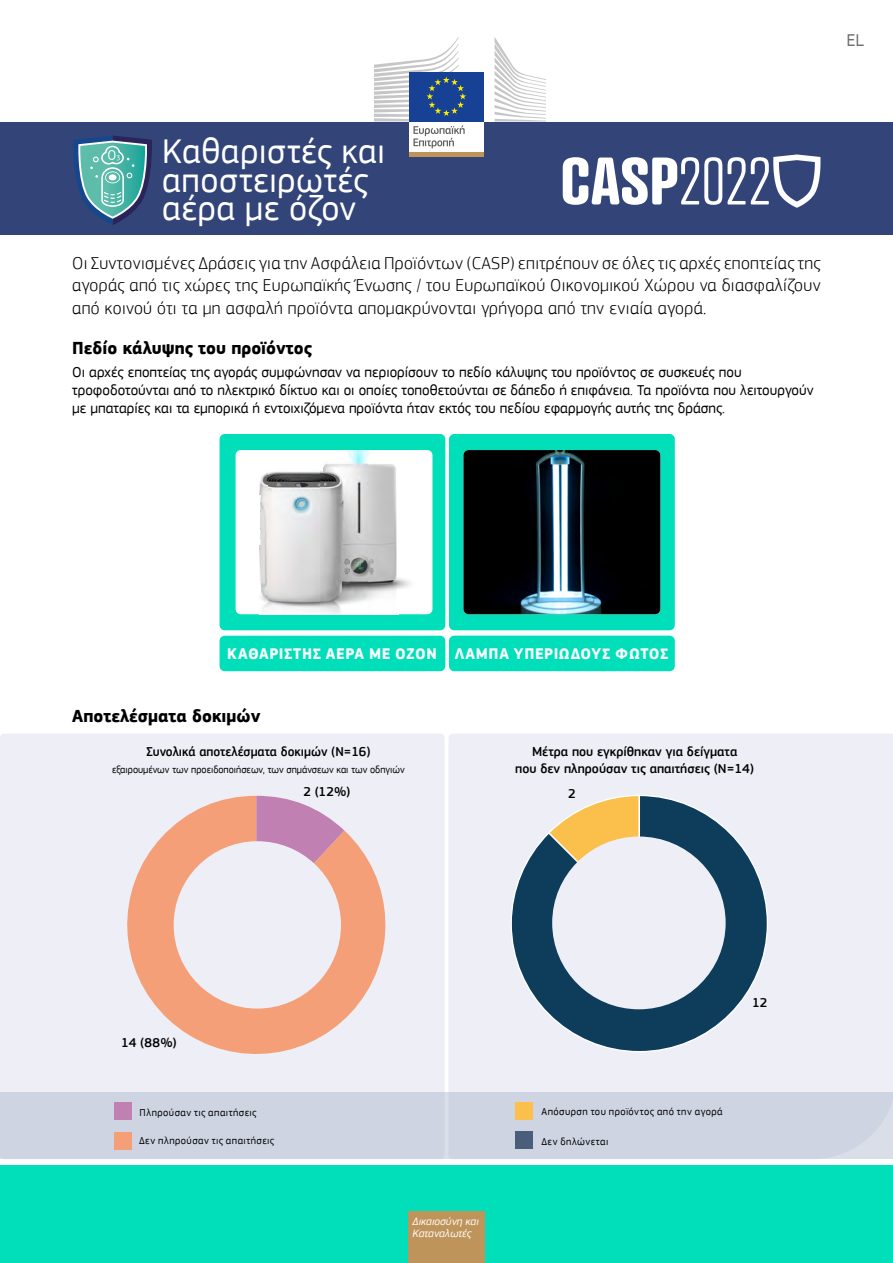
<style>
.page{position:relative;width:893px;height:1263px;background:#fff}
.page>*{position:absolute;margin:0;border:0;box-sizing:border-box;transform-origin:0 0}
.t1{font:36px/28.5px "EC Square Sans Pro";letter-spacing:.015em;color:#fff}
.t2{font:300 18px/22.5px "EC Square Sans Pro";letter-spacing:.02em;color:#000;text-align:justify}
.t3{font:700 18px "EC Square Sans Pro";color:#000}
.t4{font:18px "EC Square Sans Pro";color:#706f6f}
.t5{font:700 15.9px "EC Square Sans Pro";letter-spacing:.035em;color:#fff}
.t6{font:15px/18px "EC Square Sans Pro";color:#000}
.t7{font:500 13.5px/16.5px "EC Square Sans Pro";color:#000;text-align:center}
.t8{font:500 13.35px "EC Square Sans Pro";letter-spacing:.01em;color:#000}
.t9{font:italic 11.25px/12px "EC Square Sans Pro";color:#fff}
.t10{font:10.5px "EC Square Sans Pro";letter-spacing:.04em;color:#000}
.t11{font:10.5px "EC Square Sans Pro";color:#000}
</style>
<div class="page">
<div style="left:0;top:734px;width:445px;height:425px;background:#edeef6;border-radius:4px"></div>
<div style="left:449px;top:734px;width:444px;height:358px;background:#edeef6"></div>
<div style="left:0;top:1092px;width:893px;height:67px;background:#cfd4e3"></div>
<div style="left:0;top:121px;width:893px;height:114px;background:#334578"></div>
<div style="left:0;top:1165px;width:893px;height:98px;background:#00dfba"></div>
<div style="left:408px;top:1212px;width:77px;height:51px;background:#bf945b"></div>
<svg style="left:563px;top:157px;width:159px;height:48px"></svg>
<svg style="left:728px;top:154px;width:92px;height:54px"></svg>
<div style="left:220px;top:636px;width:225px;height:35px;background:#00dfba;border-radius:5px"></div>
<div style="left:449px;top:636px;width:226px;height:35px;background:#00dfba;border-radius:5px"></div>
<div style="left:220px;top:434px;width:225px;height:196px;background:#00dfba;border-radius:5px"></div>
<div style="left:449px;top:434px;width:226px;height:196px;background:#00dfba;border-radius:5px"></div>
<img style="left:463px;top:450px;width:197px;height:164px">
<div style="left:236px;top:450px;width:196px;height:164px;background:#fff;border-radius:5px"></div>
<img style="left:347px;top:450px;width:21px;height:8px">
<img style="left:349px;top:458px;width:19px;height:145px">
<img style="left:324px;top:461px;width:26px;height:153px">
<img style="left:368px;top:464px;width:26px;height:136px">
<img style="left:320px;top:466px;width:4px;height:146px">
<img style="left:394px;top:466px;width:4px;height:126px">
<img style="left:267px;top:471px;width:53px;height:140px">
<img style="left:260px;top:473px;width:8px;height:138px">
<svg style="left:398px;top:578px;width:12px;height:11px"></svg>
<svg style="left:50px;top:121px;width:297px;height:104px"></svg>
<div style="left:516px;top:1132px;width:17px;height:17px;background:#495e7a"></div>
<div style="left:516px;top:1102px;width:17px;height:17px;background:#fbbf4b"></div>
<svg style="left:127px;top:796px;width:259px;height:258px"></svg>
<svg style="left:256px;top:796px;width:88px;height:67px"></svg>
<div style="left:115px;top:1103px;width:17px;height:17px;background:#c080b2"></div>
<div style="left:115px;top:1133px;width:17px;height:17px;background:#f49f77"></div>
<svg style="left:510px;top:794px;width:259px;height:259px;background:#748a94"></svg>
<div style="left:552px;top:836px;width:174px;height:173px;background:#edeef6;border-radius:50%"></div>
<div style="left:409px;top:120px;width:74px;height:33px;background:#fff"></div>
<hr style="left:409px;top:152px;width:74px;height:4px;background:#bf945b">
<svg style="left:495px;top:38px;width:51px;height:83px"></svg>
<div style="left:409px;top:72px;width:74px;height:49px;background:#164194"></div>
<svg style="left:374px;top:37px;width:92px;height:111px"></svg>
<p class="t4" style="left:846px;top:30px;width:19px">EL</p>
<h1 class="t1" style="left:162px;top:137px;width:224px">Καθαριστές και αποστειρωτές αέρα με όζον</h1>
<p class="t2" style="left:72px;top:251px;width:750px">Οι Συντονισμένες Δράσεις για την Ασφάλεια Προϊόντων (CASP) επιτρέπουν σε όλες τις αρχές εποπτείας της αγοράς από τις χώρες της Ευρωπαϊκής Ένωσης / του Ευρωπαϊκού Οικονομικού Χώρου να διασφαλίζουν από κοινού ότι τα μη ασφαλή προϊόντα απομακρύνονται γρήγορα από την ενιαία αγορά.</p>
<p class="t3" style="left:72px;top:337px;width:241px">Πεδίο κάλυψης του προϊόντος</p>
<p class="t6" style="left:72px;top:363px;width:743px">Οι αρχές εποπτείας της αγοράς συμφώνησαν να περιορίσουν το πεδίο κάλυψης του προϊόντος σε συσκευές που τροφοδοτούνται από το ηλεκτρικό δίκτυο και οι οποίες τοποθετούνται σε δάπεδο ή επιφάνεια. Τα προϊόντα που λειτουργούν με μπαταρίες και τα εμπορικά ή εντοιχιζόμενα προϊόντα ήταν εκτός του πεδίου εφαρμογής αυτής της δράσης.</p>
<p class="t5" style="left:227px;top:645px;width:442px">ΚΑΘΑΡΙΣΤΉΣ ΑΈΡΑ ΜΕ ΌΖΟΝ ΛΆΜΠΑ ΥΠΕΡΙΏΔΟΥΣ ΦΩΤΌΣ</p>
<p class="t3" style="left:72px;top:705px;width:190px">Αποτελέσματα δοκιμών</p>
<p class="t7" style="left:146px;top:744px;width:225px">Συνολικά αποτελέσματα δοκιμών (N=16)</p>
<p class="t7" style="left:515px;top:744px;width:241px">Μέτρα που εγκρίθηκαν για δείγματα<br>που δεν πληρούσαν τις απαιτήσεις (N=14)</p>
<p class="t11" style="left:112px;top:763px;width:294px">εξαιρουμένων των προειδοποιήσεων, των σημάνσεων και των οδηγιών</p>
<p class="t8" style="left:303px;top:783px;width:48px">2 (12%)</p>
<p class="t8" style="left:568px;top:786px;width:9px">2</p>
<p class="t8" style="left:121px;top:1035px;width:57px">14 (88%)</p>
<p class="t10" style="left:140px;top:1107px;width:119px">Πληρούσαν τις απαιτήσεις</p>
<p class="t10" style="left:139px;top:1135px;width:137px">Δεν πληρούσαν τις απαιτήσεις</p>
<p class="t9" style="left:412px;top:1215px;width:68px">Δικαιοσύνη και<br>Καταναλωτές</p>
<p class="t8" style="left:752px;top:995px;width:17px">12</p>
<p class="t10" style="left:541px;top:1105px;width:183px">Απόσυρση του προϊόντος από την αγορά</p>
<p class="t10" style="left:541px;top:1135px;width:68px">Δεν δηλώνεται</p>
</div>
